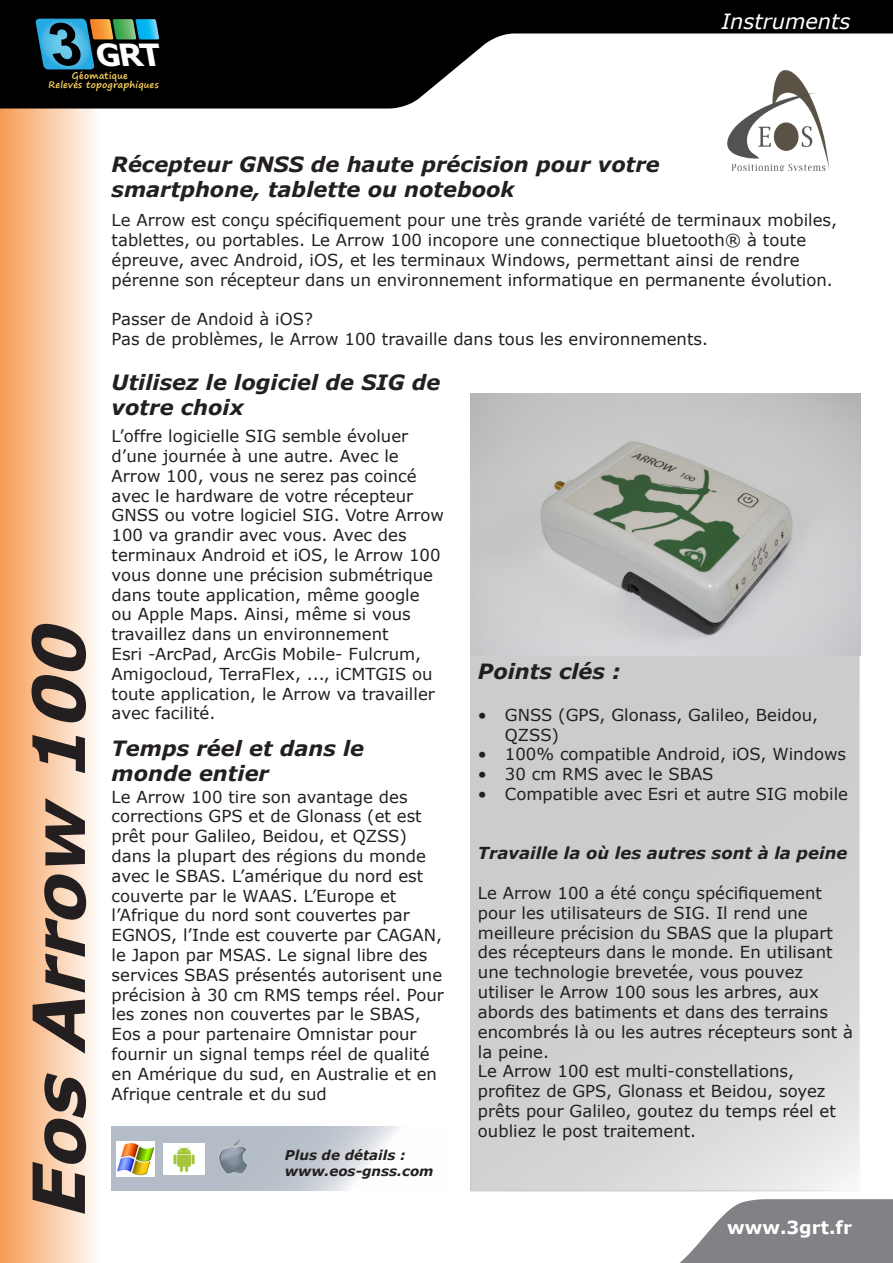
<style>
.page{position:relative;width:893px;height:1263px;background:#fff}
.page>*{position:absolute;margin:0;border:0;box-sizing:border-box;transform-origin:0 0}
.t1{font:italic 700 72px "Verdana";color:#231f20}
.t2{font:italic 700 58.95px "Arial";color:#000001}
.t3{font:italic 700 30.75px "Verdana";color:#fff}
.t4{font:italic 700 21px/25.2px "Verdana";color:#231f20}
.t5{font:italic 21px "Verdana";color:#fff}
.t6{font:700 18px "Verdana";color:#fff}
.t7{font:16.5px/19.8px "Verdana";color:#231f20}
.t8{font:italic 700 16.5px "Verdana";color:#231f20}
.t9{font:italic 700 13.5px "Verdana";color:#231f20}
.t10{font:700 9.3px "Segoe Print";letter-spacing:.02em;color:#fed55c}
.t11{font:italic 700 9.3px "Segoe Print";color:#fed55c}
</style>
<div class="page">
<div style="left:0;top:0;width:100px;height:1263px;background:linear-gradient(to right,#f79b54,#fefcfa)"></div>
<img style="left:727px;top:109px;width:102px;height:61px">
<div style="left:471px;top:655px;width:389px;height:536px;background:linear-gradient(to bottom,#c6c8c9,#d8d9da)"></div>
<div style="left:470px;top:654px;width:391px;height:537px;border:2px solid #fff"></div>
<svg style="left:112px;top:1127px;width:287px;height:64px;background:#c6cbd4"></svg>
<img style="left:117px;top:1141px;width:37px;height:35px">
<img style="left:163px;top:1143px;width:42px;height:31px">
<img style="left:216px;top:1140px;width:37px;height:35px">
<img style="left:471px;top:393px;width:389px;height:263px">
<svg style="left:0;top:0;width:893px;height:109px;fill:#000"></svg>
<svg style="left:679px;top:1199px;width:214px;height:64px;background:#939497"></svg>
<svg style="left:35px;top:19px;width:124px;height:50px;background:#356d77"></svg>
<h2 class="t2" style="left:52px;top:5px;width:49px">3</h2>
<p class="t10" style="left:49px;top:76px;width:112px">Relevés topographiques</p>
<h3 class="t3" style="left:98px;top:33px;width:74px">GRT</h3>
<p class="t11" style="left:72px;top:67px;width:60px">Géomatique</p>
<p class="t5" style="left:721px;top:7px;width:131px">Instruments</p>
<h1 class="t1" style="left:8px;top:1220px;width:620px;rotate:-90deg">EosArrow 100</h1>
<p class="t4" style="left:112px;top:151px;width:550px">Récepteur GNSS de haute précision pour votre smartphone, tablette ou notebook</p>
<p class="t7" style="left:112px;top:210px;width:727px">Le Arrow est conçu spécifiquement pour une très grande variété de terminaux mobiles, tablettes, ou portables. Le Arrow 100 incopore une connectique bluetooth® à toute épreuve, avec Android, iOS, et les terminaux Windows, permettant ainsi de rendre pérenne son récepteur dans un environnement informatique en permanente évolution.</p>
<p class="t7" style="left:112px;top:309px;width:203px">Passer de Andoid à iOS?</p>
<p class="t7" style="left:112px;top:329px;width:598px">Pas de problèmes, le Arrow 100 travaille dans tous les environnements.</p>
<p class="t4" style="left:112px;top:369px;width:330px">Utilisez le logiciel de SIG de votre choix</p>
<p class="t7" style="left:112px;top:426px;width:334px">L’offre logicielle SIG semble évoluer d’une journée à une autre. Avec le Arrow 100, vous ne serez pas coincé avec le hardware de votre récepteur GNSS ou votre logiciel SIG. Votre Arrow 100 va grandir avec vous. Avec des terminaux Android et iOS, le Arrow 100 vous donne une précision submétrique dans toute application, même google ou Apple Maps. Ainsi, même si vous travaillez dans un environnement<br>Esri -ArcPad, ArcGis Mobile- Fulcrum, Amigocloud, TerraFlex, ..., iCMTGIS ou toute application, le Arrow va travailler avec facilité.</p>
<p class="t4" style="left:112px;top:735px;width:254px">Temps réel et dans le monde entier</p>
<p class="t7" style="left:112px;top:786px;width:334px">Le Arrow 100 tire son avantage des corrections GPS et de Glonass (et est prêt pour Galileo, Beidou, et QZSS) dans la plupart des régions du monde avec le SBAS. L’amérique du nord est couverte par le WAAS. L’Europe et l’Afrique du nord sont couvertes par EGNOS, l’Inde est couverte par CAGAN, le Japon par MSAS. Le signal libre des services SBAS présentés autorisent une précision à 30 cm RMS temps réel. Pour les zones non couvertes par le SBAS, Eos a pour partenaire Omnistar pour fournir un signal temps réel de qualité en Amérique du sud, en Australie et en Afrique centrale et du sud</p>
<p class="t4" style="left:478px;top:659px;width:144px">Points clés :</p>
<p class="t7" style="left:505px;top:705px;width:315px;text-indent:-27px">• GNSS (GPS, Glonass, Galileo, Beidou,<br>QZSS)</p>
<p class="t7" style="left:478px;top:744px;width:370px">• 100% compatible Android, iOS, Windows</p>
<p class="t7" style="left:478px;top:764px;width:237px">• 30 cm RMS avec le SBAS</p>
<p class="t7" style="left:478px;top:784px;width:372px">• Compatible avec Esri et autre SIG mobile</p>
<p class="t8" style="left:478px;top:842px;width:371px">Travaille la où les autres sont à la peine</p>
<p class="t7" style="left:478px;top:883px;width:377px">Le Arrow 100 a été conçu spécifiquement pour les utilisateurs de SIG. Il rend une meilleure précision du SBAS que la plupart des récepteurs dans le monde. En utilisant une technologie brevetée, vous pouvez utiliser le Arrow 100 sous les arbres, aux abords des batiments et dans des terrains encombrés là ou les autres récepteurs sont à la peine.</p>
<p class="t7" style="left:478px;top:1061px;width:359px">Le Arrow 100 est multi-constellations, profitez de GPS, Glonass et Beidou, soyez prêts pour Galileo, goutez du temps réel et oubliez le post traitement.</p>
<p class="t9" style="left:285px;top:1145px;width:122px">Plus de détails :</p>
<p class="t9" style="left:285px;top:1161px;width:150px">www.eos-gnss.com</p>
<p class="t6" style="left:727px;top:1215px;width:126px">www.3grt.fr</p>
</div>
